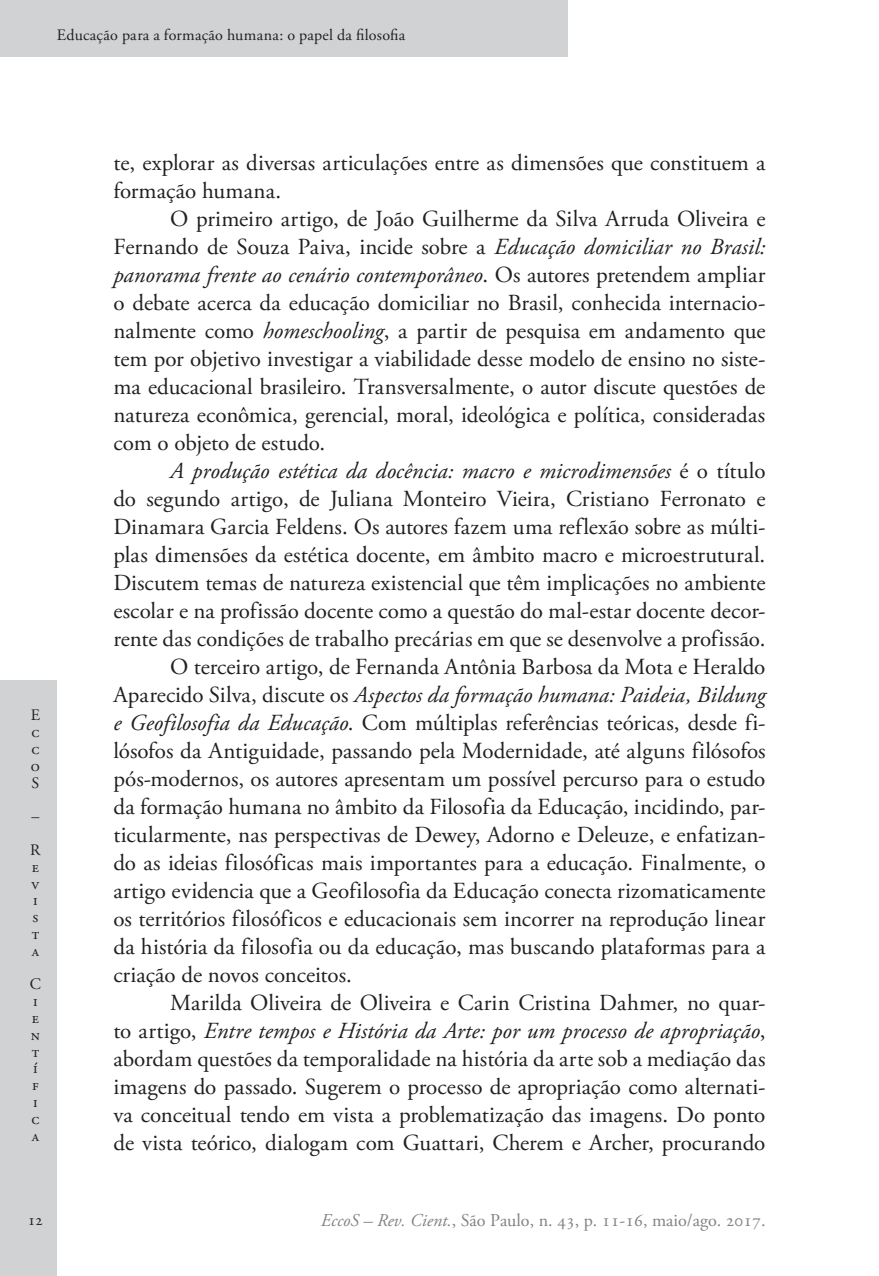
<style>
.page{position:relative;width:879px;height:1276px;background:#fff}
.page>*{position:absolute;margin:0;border:0;box-sizing:border-box;transform-origin:0 0}
.Ec_Normal{font:23px/28px "Adobe Garamond Pro";letter-spacing:-.005em;color:#231f20;text-align:justify}
.t1{font:18px "Adobe Garamond Pro";color:#808285}
.Ec_xxCantoSsups{font:16px "Adobe Garamond Pro";letter-spacing:.015em;color:#231f20}
.Ec_zxPaginador{font:16px "Adobe Garamond Pro";color:#231f20}
.s1{font-style:italic}
</style>
<div class="page">
<div style="left:0;top:680px;width:57px;height:596px;background:#d1d2d4"></div>
<div style="left:0;top:0;width:567px;height:57px;background:#d1d2d4"></div>
<p class="Ec_xxCantoSsups" style="left:57px;top:25px;width:350px">Educação para a formação humana: o papel da filosofia</p>
<p class="Ec_zxPaginador" style="left:31px;top:706px;width:11px">E</p>
<p class="Ec_zxPaginador" style="left:31px;top:722px;width:10px">c</p>
<p class="Ec_zxPaginador" style="left:31px;top:739px;width:10px">c</p>
<p class="Ec_zxPaginador" style="left:31px;top:756px;width:11px">o</p>
<p class="Ec_zxPaginador" style="left:32px;top:773px;width:9px">S</p>
<p class="Ec_zxPaginador" style="left:31px;top:806px;width:9px">–</p>
<p class="Ec_zxPaginador" style="left:30px;top:840px;width:12px">R</p>
<p class="Ec_zxPaginador" style="left:32px;top:857px;width:9px">e</p>
<p class="Ec_zxPaginador" style="left:32px;top:874px;width:9px">v</p>
<p class="Ec_zxPaginador" style="left:33px;top:890px;width:6px">i</p>
<p class="Ec_zxPaginador" style="left:32px;top:907px;width:7px">s</p>
<p class="Ec_zxPaginador" style="left:32px;top:924px;width:9px">t</p>
<p class="Ec_zxPaginador" style="left:32px;top:941px;width:9px">a</p>
<p class="Ec_zxPaginador" style="left:30px;top:974px;width:13px">C</p>
<p class="Ec_zxPaginador" style="left:33px;top:991px;width:6px">i</p>
<p class="Ec_zxPaginador" style="left:32px;top:1008px;width:9px">e</p>
<p class="Ec_zxPaginador" style="left:31px;top:1025px;width:11px">n</p>
<p class="Ec_zxPaginador" style="left:32px;top:1042px;width:9px">t</p>
<p class="Ec_zxPaginador" style="left:33px;top:1058px;width:6px">í</p>
<p class="Ec_zxPaginador" style="left:32px;top:1075px;width:8px">f</p>
<p class="Ec_zxPaginador" style="left:33px;top:1092px;width:6px">i</p>
<p class="Ec_zxPaginador" style="left:31px;top:1109px;width:10px">c</p>
<p class="Ec_zxPaginador" style="left:32px;top:1126px;width:9px">a</p>
<p class="Ec_Normal" style="left:113px;top:150px;width:654px">te, explorar as diversas articulações entre as dimensões que constituem a formação humana.</p>
<p class="Ec_Normal" style="left:113px;top:206px;width:653px;text-indent:57px">O primeiro artigo, de João Guilherme da Silva Arruda Oliveira e Fernando de Souza Paiva, incide sobre a <span class="s1">Educação domiciliar no Brasil: panorama frente ao cenário contemporâneo</span>. Os autores pretendem ampliar o debate acerca da educação domiciliar no Brasil, conhecida internacio&shy;nalmente como <span class="s1">homeschooling</span>, a partir de pesquisa em andamento que tem por objetivo investigar a viabilidade desse modelo de ensino no siste&shy;ma educacional brasileiro. Transversalmente, o autor discute questões de natureza econômica, gerencial, moral, ideológica e política, consideradas com o objeto de estudo.</p>
<p class="Ec_Normal" style="left:113px;top:458px;width:653px;text-indent:57px"><span class="s1">A produção estética da docência: macro e microdimensões</span> é o título do segundo artigo, de Juliana Monteiro Vieira, Cristiano Ferronato e Dinamara Garcia Feldens. Os autores fazem uma reflexão sobre as múlti&shy;plas dimensões da estética docente, em âmbito macro e microestrutural.<br>Discutem temas de natureza existencial que têm implicações no ambiente escolar e na profissão docente como a questão do mal-estar docente decor&shy;rente das condições de trabalho precárias em que se desenvolve a profissão.</p>
<p class="Ec_Normal" style="left:113px;top:654px;width:654px;text-indent:57px">O terceiro artigo, de Fernanda Antônia Barbosa da Mota e Heraldo Aparecido Silva, discute os <span class="s1">Aspectos da formação humana: Paideia, Bildung e Geofilosofia da Educação</span>. Com múltiplas referências teóricas, desde fi&shy;lósofos da Antiguidade, passando pela Modernidade, até alguns filósofos pós-modernos, os autores apresentam um possível percurso para o estudo da formação humana no âmbito da Filosofia da Educação, incidindo, par&shy;ticularmente, nas perspectivas de Dewey, Adorno e Deleuze, e enfatizan&shy;do as ideias filosóficas mais importantes para a educação. Finalmente, o artigo evidencia que a Geofilosofia da Educação conecta rizomaticamente os territórios filosóficos e educacionais sem incorrer na reprodução linear da história da filosofia ou da educação, mas buscando plataformas para a criação de novos conceitos.</p>
<p class="Ec_Normal" style="left:113px;top:990px;width:653px;text-indent:57px">Marilda Oliveira de Oliveira e Carin Cristina Dahmer, no quar&shy;to artigo, <span class="s1">Entre tempos e História da Arte: por um processo de apropriação</span>, abordam questões da temporalidade na história da arte sob a mediação das imagens do passado. Sugerem o processo de apropriação como alternati&shy;va conceitual tendo em vista a problematização das imagens. Do ponto de vista teórico, dialogam com Guattari, Cherem e Archer, procurando</p>
<p class="Ec_zxPaginador" style="left:28px;top:1210px;width:17px">12</p>
<p class="t1" style="left:321px;top:1209px;width:446px"><span class="s1">EccoS – Rev. Cient.</span>, São Paulo, n. 43, p. 11-16, maio/ago. 2017.</p>
</div>
